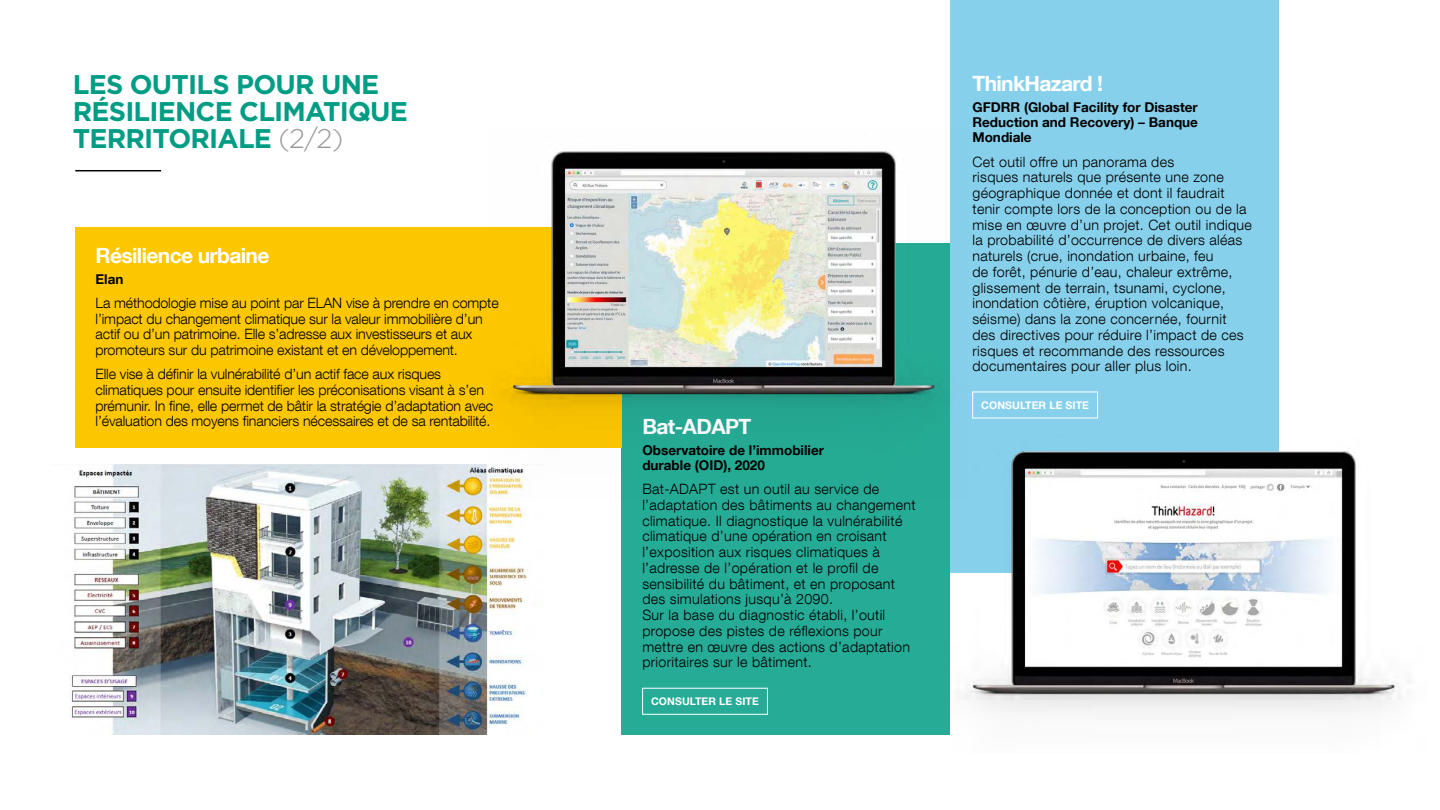
<style>
.page{position:relative;width:1440px;height:810px;background:#fff}
.page>*{position:absolute;margin:0;border:0;box-sizing:border-box;transform-origin:0 0}
.t1{font:700 27px/27px "Gotham";letter-spacing:-.03em;color:#009d84}
.t2{font:700 21px "Helvetica Neue LT Com";letter-spacing:-.03em;color:#fff}
.t3{font:300 14.25px/15.8px "Helvetica Neue LT Com";letter-spacing:.02em;color:#000}
.t4{font:300 14.25px/15.8px "Helvetica Neue LT Com";letter-spacing:-.01em;color:#000}
.t5{font:700 13.5px/15.4px "Helvetica Neue LT Com";color:#000}
.t6{font:700 10.5px "Helvetica Neue LT Com";letter-spacing:.01em;color:#fff}
.s1{font-weight:300;color:#999}
</style>
<div class="page">
<hr style="left:75px;top:170px;width:86px;height:1px;background:#000">
<img style="left:71px;top:464px;width:458px;height:271px">
<div style="left:622px;top:244px;width:328px;height:491px;background:#26ac96"></div>
<div style="left:950px;top:0;width:328px;height:573px;background:#87d0eb"></div>
<div style="left:75px;top:227px;width:547px;height:220px;background:#fdc700"></div>
<img style="left:964px;top:413px;width:445px;height:300px">
<img style="left:490px;top:151px;width:477px;height:349px">
<div style="left:642px;top:688px;width:126px;height:26px;border:1px solid #fff"></div>
<h1 class="t1" style="left:73px;top:71px;width:337px">LES OUTILS POUR UNE<br>RÉSILIENCE CLIMATIQUE<br>TERRITORIALE <span class="s1">(2/2)</span></h1>
<h2 class="t2" style="left:96px;top:247px;width:175px">Résilience urbaine</h2>
<p class="t5" style="left:96px;top:272px;width:29px">Elan</p>
<p class="t4" style="left:96px;top:295px;width:405px">La méthodologie mise au point par ELAN vise à prendre en compte l’impact du changement climatique sur la valeur immobilière d’un actif ou d’un patrimoine. Elle s’adresse aux investisseurs et aux promoteurs sur du patrimoine existant et en développement.</p>
<p class="t4" style="left:96px;top:366px;width:399px">Elle vise à définir la vulnérabilité d’un actif face aux risques climatiques pour ensuite identifier les préconisations visant à s’en prémunir. In fine, elle permet de bâtir la stratégie d’adaptation avec l’évaluation des moyens financiers nécessaires et de sa rentabilité.</p>
<h2 class="t2" style="left:642px;top:419px;width:110px">Bat-ADAPT</h2>
<p class="t5" style="left:642px;top:444px;width:183px;line-height:15px">Observatoire de l’immobilier durable (OID), 2020</p>
<p class="t3" style="left:642px;top:481px;width:275px">Bat-ADAPT est un outil au service de l’adaptation des bâtiments au changement climatique. Il diagnostique la vulnérabilité climatique d’une opération en croisant l’exposition aux risques climatiques à l’adresse de l’opération et le profil de sensibilité du bâtiment, et en proposant des simulations jusqu’à 2090.<br>Sur la base du diagnostic établi, l’outil propose des pistes de réflexions pour mettre en œuvre des actions d’adaptation prioritaires sur le bâtiment.</p>
<p class="t6" style="left:651px;top:697px;width:109px">CONSULTER LE SITE</p>
<h2 class="t2" style="left:973px;top:75px;width:132px">ThinkHazard !</h2>
<p class="t5" style="left:973px;top:100px;width:227px;text-align:justify">GFDRR (Global Facility for Disaster Reduction and Recovery) – Banque Mondiale</p>
<p class="t3" style="left:973px;top:154px;width:281px">Cet outil offre un panorama des<br>risques naturels que présente une zone géographique donnée et dont il faudrait tenir compte lors de la conception ou de la mise en œuvre d’un projet. Cet outil indique la probabilité d’occurrence de divers aléas naturels (crue, inondation urbaine, feu<br>de forêt, pénurie d’eau, chaleur extrême, glissement de terrain, tsunami, cyclone, inondation côtière, éruption volcanique, séisme) dans la zone concernée, fournit des directives pour réduire l’impact de ces risques et recommande des ressources documentaires pour aller plus loin.</p>
<p class="t6" style="left:981px;top:401px;width:109px">CONSULTER LE SITE</p>
</div>
